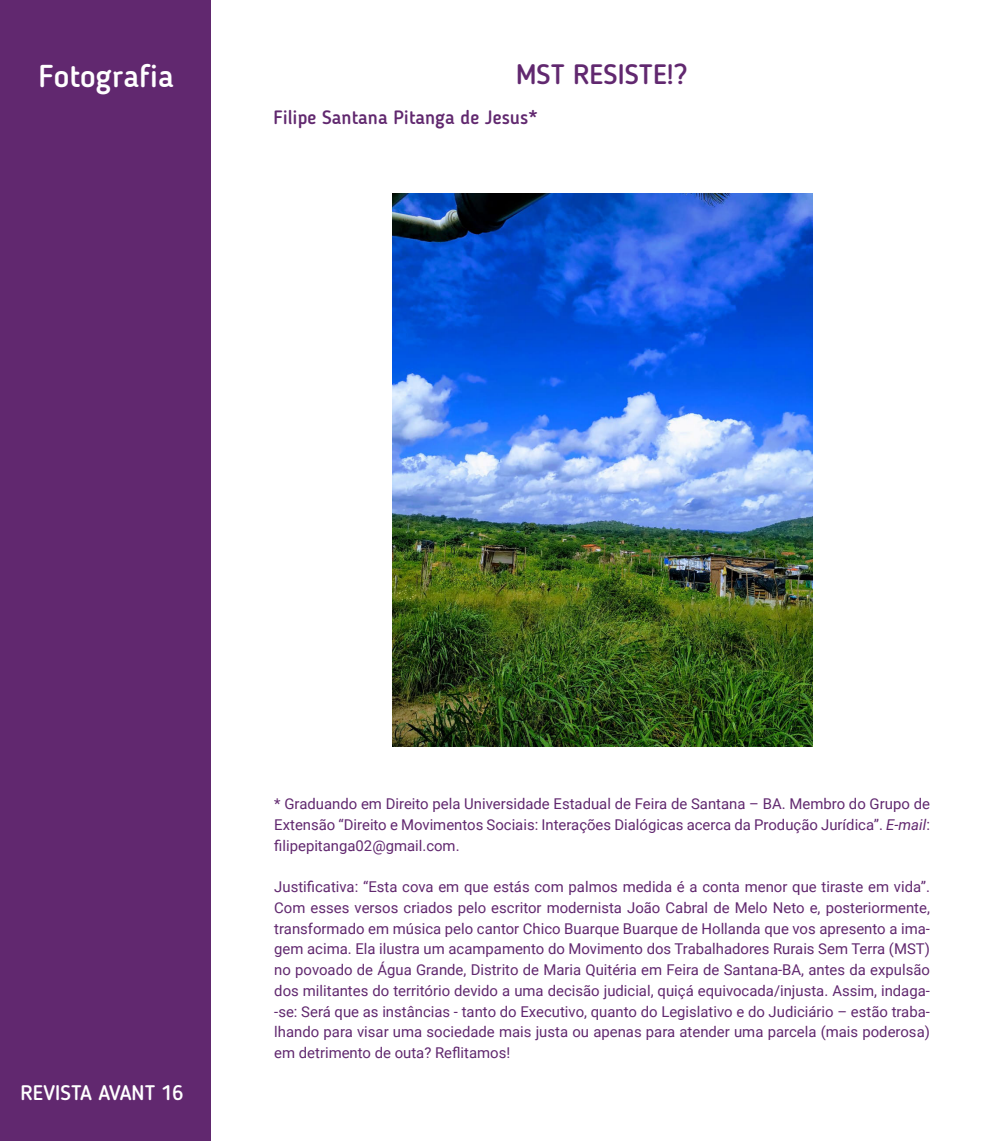
<style>
.page{position:relative;width:993px;height:1141px;background:#fff}
.page>*{position:absolute;margin:0;border:0;box-sizing:border-box;transform-origin:0 0}
.t1{font:500 31.5px "Blogger Sans";color:#fff}
.título_academico{font:500 28px "Blogger Sans";color:#61286f}
.t2{font:500 21px "Blogger Sans";color:#fff}
.nome_do_autor{font:500 19.25px "Blogger Sans";color:#61286f}
.justificativa{font:14.88px/20.8px "Roboto";color:#61286f;text-align:justify}
.s1{font-style:italic}
</style>
<div class="page">
<div style="left:0;top:0;width:210px;height:1141px;background:#61286f"></div>
<img style="left:393px;top:194px;width:419px;height:553px">
<h1 class="t1" style="left:38px;top:56px;width:138px">modalidad</h1>
<p class="t1" style="left:38px;top:57px;width:137px">Fotografia</p>
<p class="título_academico" style="left:516px;top:58px;width:173px">MST RESISTE!?</p>
<p class="nome_do_autor" style="left:273px;top:106px;width:266px">Filipe Santana Pitanga de Jesus*</p>
<h3 class="t2" style="left:21px;top:1080px;width:164px">REVISTA AVANT 16</h3>
<p class="justificativa" style="left:274px;top:793px;width:657px">* Graduando em Direito pela Universidade Estadual de Feira de Santana – BA. Membro do Grupo de Extensão “Direito e Movimentos Sociais: Interações Dialógicas acerca da Produção Jurídica”. <span class="s1">E-mail</span>: filipepitanga02@gmail.com.</p>
<p class="justificativa" style="left:274px;top:876px;width:657px">Justificativa: “Esta cova em que estás com palmos medida é a conta menor que tiraste em vida”.<br>Com esses versos criados pelo escritor modernista João Cabral de Melo Neto e, posteriormente, transformado em música pelo cantor Chico Buarque Buarque de Hollanda que vos apresento a ima&shy;gem acima. Ela ilustra um acampamento do Movimento dos Trabalhadores Rurais Sem Terra (MST) no povoado de Água Grande, Distrito de Maria Quitéria em Feira de Santana-BA, antes da expulsão dos militantes do território devido a uma decisão judicial, quiçá equivocada/injusta. Assim, indaga--se: Será que as instâncias - tanto do Executivo, quanto do Legislativo e do Judiciário – estão traba&shy;lhando para visar uma sociedade mais justa ou apenas para atender uma parcela (mais poderosa) em detrimento de outa? Reflitamos!</p>
</div>
